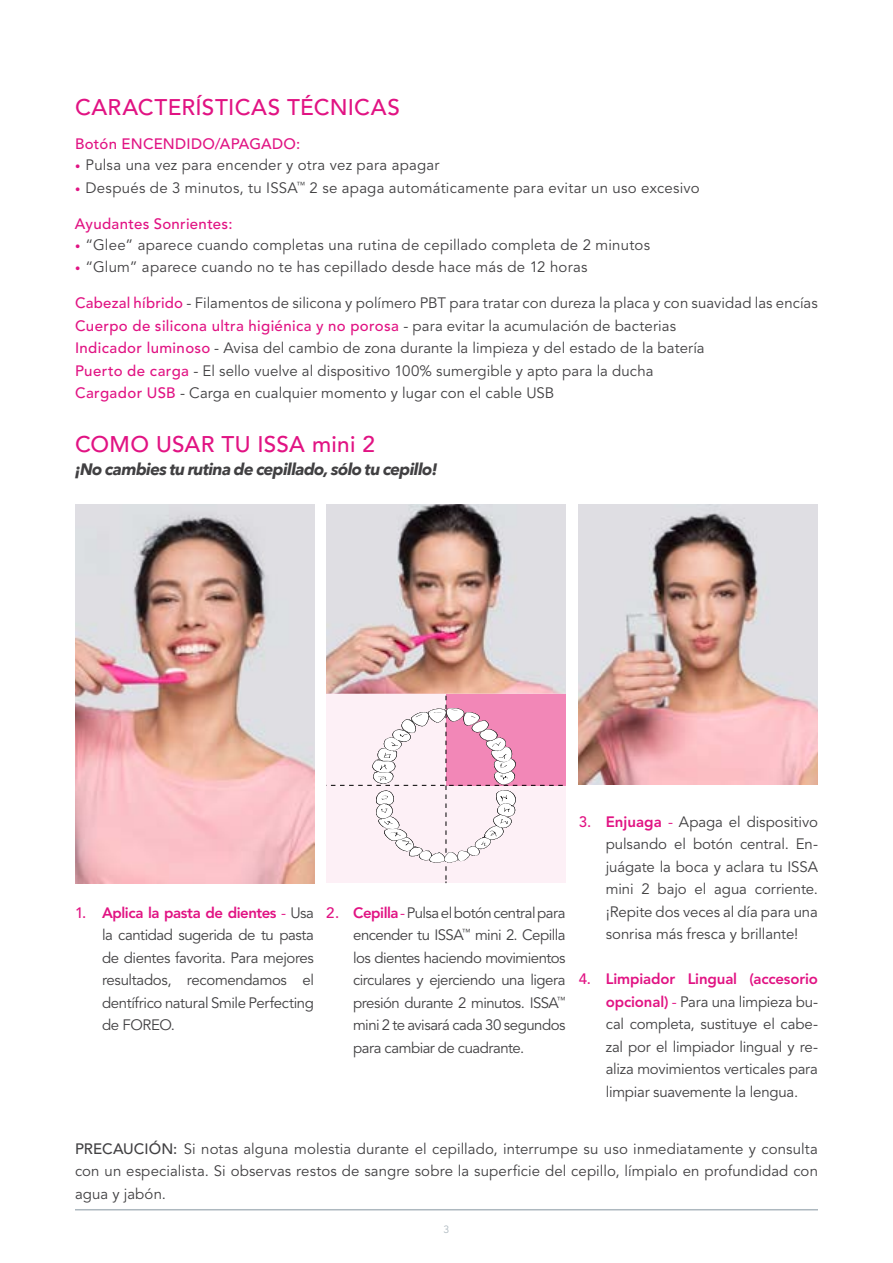
<style>
.page{position:relative;width:893px;height:1263px;background:#fff}
.page>*{position:absolute;margin:0;border:0;box-sizing:border-box;transform-origin:0 0}
.t1{font:500 22.5px "Avenir LT Std";letter-spacing:.01em;color:#e11383}
.t2{font:italic 700 16.5px "Avenir Next";letter-spacing:-.04em;color:#414042}
.t3{font:15px/22.5px "Avenir LT Std";letter-spacing:.005em;color:#414042;text-align:justify}
.t4{font:500 15px "Avenir LT Std";letter-spacing:.02em;color:#e11383}
.t5{font:10.5px "Avenir LT Std";color:#adb8bf}
.s1{font-size:10.5px;color:#e11383}
.s2{font-weight:500;color:#e11383}
.s3{font-weight:800;color:#e11383}
.s4{color:#e11383}
.s5{font-weight:500}
</style>
<div class="page">
<hr style="left:75px;top:1209px;width:743px;height:1px;background:#adb8bf">
<img style="left:75px;top:505px;width:239px;height:378px">
<img style="left:326px;top:505px;width:240px;height:189px">
<div style="left:446px;top:694px;width:120px;height:91px;background:#f287b7"></div>
<svg style="left:326px;top:696px;width:240px;height:187px"></svg>
<img style="left:579px;top:505px;width:239px;height:280px">
<h1 class="t1" style="left:75px;top:94px;width:326px">CARACTERÍSTICAS TÉCNICAS</h1>
<p class="t4" style="left:75px;top:135px;width:227px">Botón ENCENDIDO/APAGADO:</p>
<p class="t3" style="left:75px;top:154px;width:366px"><span class="s1">•</span> Pulsa una vez para encender y otra vez para apagar</p>
<p class="t3" style="left:75px;top:177px;width:626px"><span class="s1">•</span> Después de 3 minutos, tu ISSA<sup>™</sup> 2 se apaga automáticamente para evitar un uso excesivo</p>
<p class="t4" style="left:75px;top:215px;width:159px">Ayudantes Sonrientes:</p>
<p class="t3" style="left:75px;top:234px;width:577px"><span class="s1">•</span> “Glee” aparece cuando completas una rutina de cepillado completa de 2 minutos</p>
<p class="t3" style="left:75px;top:256px;width:514px"><span class="s1">•</span> “Glum” aparece cuando no te has cepillado desde hace más de 12 horas</p>
<p class="t3" style="left:75px;top:292px;width:744px;text-align:left"><span class="s2">Cabezal híbrido</span> - Filamentos de silicona y polímero PBT para tratar con dureza la placa y con suavidad las encías <span class="s2">Cuerpo de silicona ultra higiénica y no porosa</span> - para evitar la acumulación de bacterias<br><span class="s2">Indicador luminoso</span> - Avisa del cambio de zona durante la limpieza y del estado de la batería<br><span class="s2">Puerto de carga</span> - El sello vuelve al dispositivo 100% sumergible y apto para la ducha<br><span class="s2">Cargador USB</span> - Carga en cualquier momento y lugar con el cable USB</p>
<h1 class="t1" style="left:75px;top:431px;width:301px">COMO USAR TU ISSA mini 2</h1>
<p class="t2" style="left:75px;top:455px;width:364px">¡No cambies tu rutina de cepillado, sólo tu cepillo!</p>
<p class="t3" style="left:606px;top:810px;width:214px;text-indent:-27px"><span class="s2">3.</span> <span class="s3">Enjuaga</span> <span class="s4">-</span> Apaga el dispositivo pulsando el botón central. En&shy;juágate la boca y aclara tu ISSA mini 2 bajo el agua corriente. ¡Repite dos veces al día para una sonrisa más fresca y brillante!</p>
<p class="t3" style="left:606px;top:968px;width:214px;text-indent:-27px"><span class="s2">4.</span> <span class="s3">Limpiador Lingual (accesorio opcional)</span> <span class="s4">-</span> Para una limpieza bu&shy;cal completa, sustituye el cabe&shy;zal por el limpiador lingual y re&shy;aliza movimientos verticales para limpiar suavemente la lengua.</p>
<p class="t3" style="left:75px;top:1137px;width:744px"><span class="s5">PRECAUCIÓN:</span> Si notas alguna molestia durante el cepillado, interrumpe su uso inmediatamente y consulta con un especialista. Si observas restos de sangre sobre la superficie del cepillo, límpialo en profundidad con agua y jabón.</p>
<p class="t3" style="left:102px;top:902px;width:214px;text-indent:-27px"><span class="s2">1.</span> <span class="s3">Aplica la pasta de dientes</span> <span class="s4">-</span> Usa la cantidad sugerida de tu pasta de dientes favorita. Para mejores resultados, recomendamos el dentífrico natural Smile Perfecting de FOREO.</p>
<p class="t3" style="left:353px;top:902px;width:214px;text-indent:-27px"><span class="s2">2.</span> <span class="s3">Cepilla</span> <span class="s4">-</span> Pulsa el botón central para encender tu ISSA<sup>™</sup> mini 2. Cepilla los dientes haciendo movimientos circulares y ejerciendo una ligera presión durante 2 minutos. ISSA<sup>™ </sup>mini 2 te avisará cada 30 segundos para cambiar de cuadrante.</p>
<p class="t5" style="left:444px;top:1223px;width:7px">3</p>
</div>
